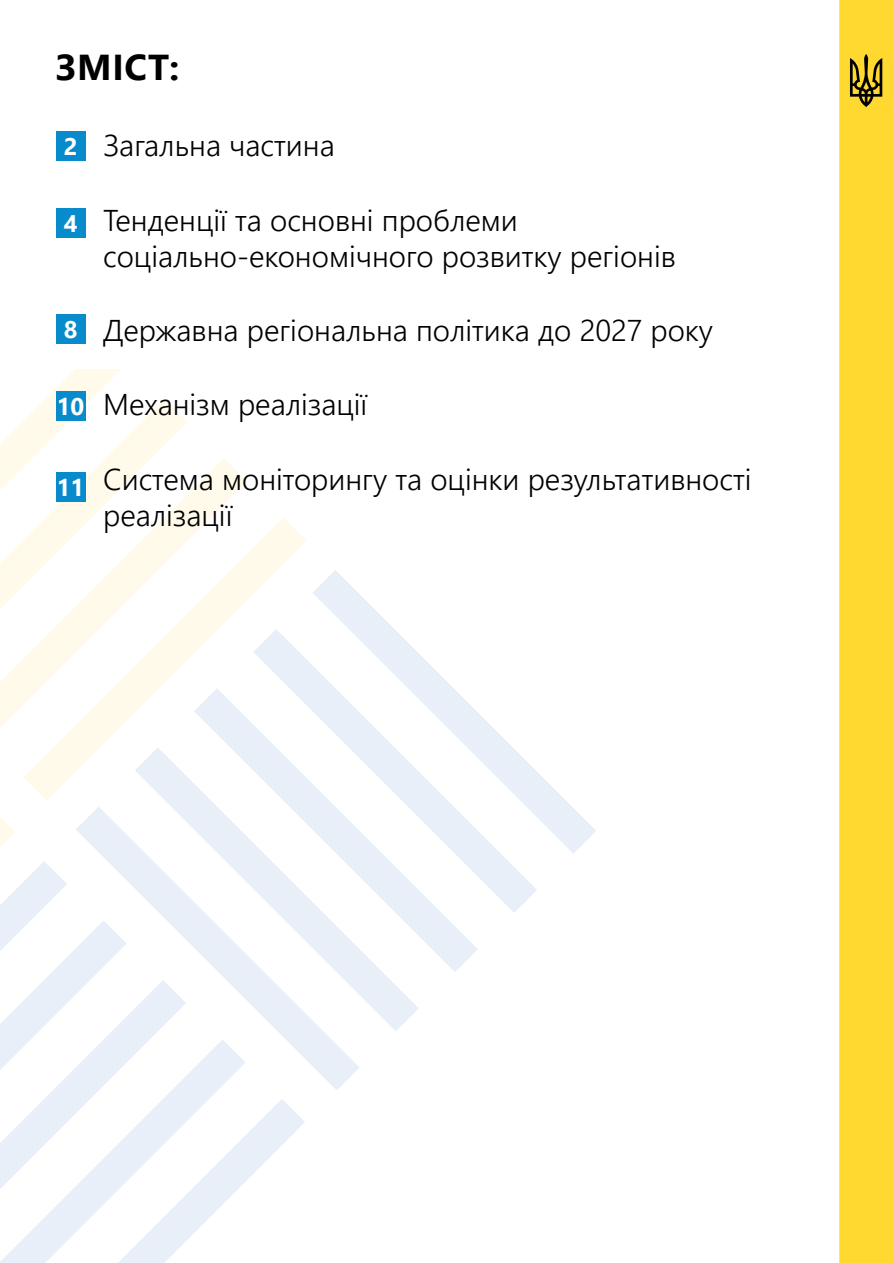
<style>
.page{position:relative;width:893px;height:1263px;background:#fff}
.page>*{position:absolute;margin:0;border:0;box-sizing:border-box;transform-origin:0 0}
.t1{font:700 36px "Segoe UI";letter-spacing:.025em;color:#000}
.t2{font:300 30px/36px "Segoe UI";color:#000}
.t3{font:700 24px "Segoe UI";color:#fff}
</style>
<div class="page">
<svg style="left:246px;top:1099px;width:59px;height:82px"></svg>
<svg style="left:0;top:861px;width:76px;height:178px"></svg>
<svg style="left:0;top:1039px;width:246px;height:224px"></svg>
<svg style="left:313px;top:570px;width:283px;height:284px"></svg>
<svg style="left:76px;top:836px;width:283px;height:254px"></svg>
<svg style="left:419px;top:913px;width:59px;height:59px;fill:#e9eff9"></svg>
<svg style="left:135px;top:800px;width:284px;height:231px"></svg>
<svg style="left:253px;top:629px;width:284px;height:284px"></svg>
<svg style="left:135px;top:518px;width:171px;height:282px"></svg>
<svg style="left:128px;top:399px;width:59px;height:59px;fill:#fffae9"></svg>
<svg style="left:128px;top:458px;width:119px;height:283px"></svg>
<svg style="left:0;top:370px;width:128px;height:485px"></svg>
<div style="left:839px;top:0;width:54px;height:1263px;background:#ffd92f"></div>
<svg style="left:850px;top:54px;width:32px;height:53px"></svg>
<div style="left:56px;top:131px;width:29px;height:30px;background:#088bcc"></div>
<div style="left:56px;top:208px;width:29px;height:30px;background:#088bcc"></div>
<div style="left:56px;top:315px;width:29px;height:29px;background:#088bcc"></div>
<div style="left:56px;top:391px;width:29px;height:30px;background:#088bcc"></div>
<div style="left:56px;top:472px;width:29px;height:30px;background:#088bcc"></div>
<p class="t1" style="left:56px;top:33px;width:125px">ЗМІСТ:</p>
<p class="t3" style="left:64px;top:124px;width:15px">2</p>
<p class="t2" style="left:103px;top:125px;width:233px">Загальна частина</p>
<p class="t3" style="left:64px;top:201px;width:15px">4</p>
<p class="t3" style="left:64px;top:307px;width:15px">8</p>
<p class="t3" style="left:57px;top:384px;width:29px">10</p>
<p class="t3" style="left:57px;top:465px;width:29px">11</p>
<p class="t2" style="left:103px;top:199px;width:574px">Тенденції та основні проблеми соціально-економічного розвитку регіонів</p>
<p class="t2" style="left:103px;top:309px;width:611px">Державна регіональна політика до 2027 року</p>
<p class="t2" style="left:103px;top:384px;width:266px">Механізм реалізації</p>
<p class="t2" style="left:103px;top:458px;width:650px">Система моніторингу та оцінки результативності реалізації</p>
</div>
